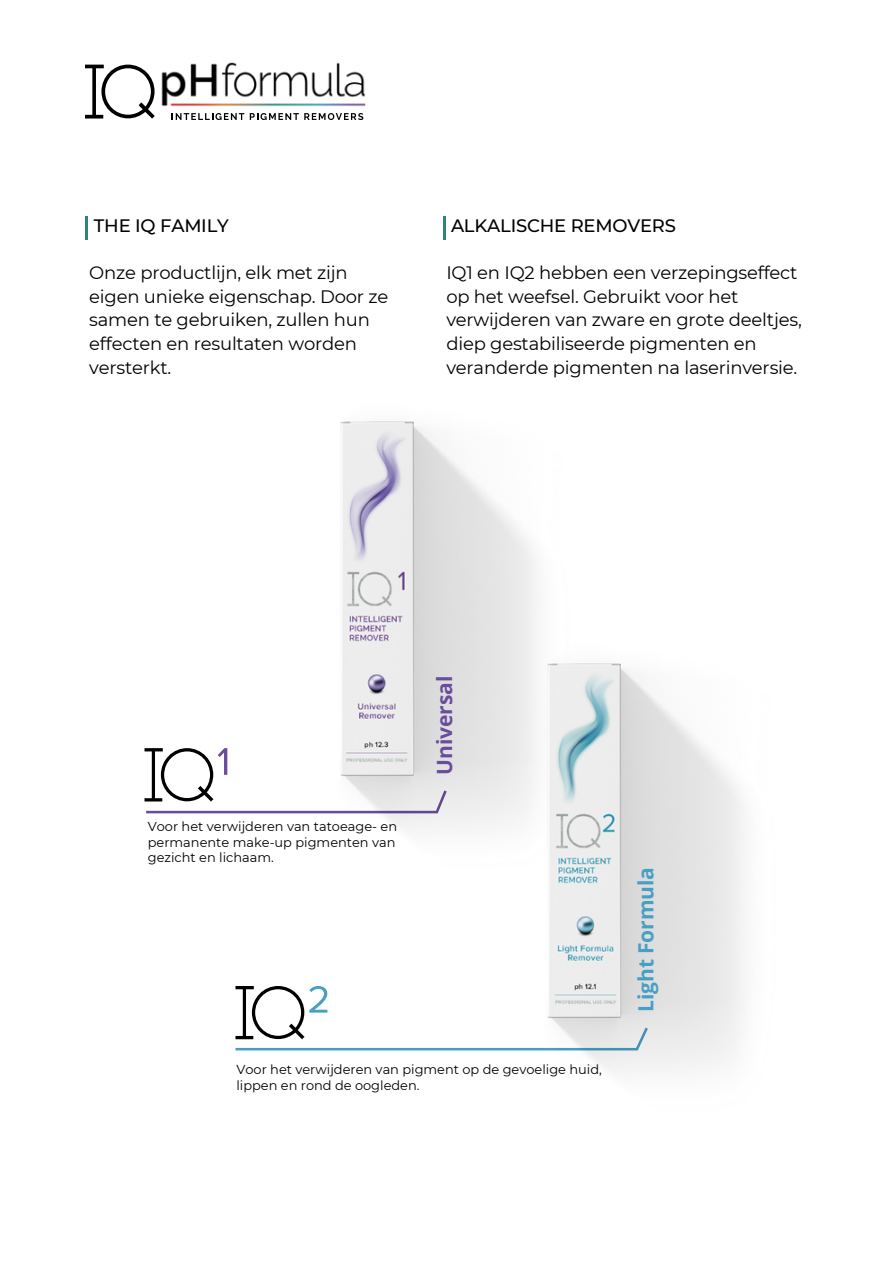
<style>
.page{position:relative;width:893px;height:1264px;background:#fff}
.page>*{position:absolute;margin:0;border:0;box-sizing:border-box;transform-origin:0 0}
.t1{font:700 21px "Open Sans";letter-spacing:-.005em;color:#479fc3}
.t2{font:700 21px "Open Sans";letter-spacing:-.005em;color:#694c9b}
.t3{font:18px/23.5px "Montserrat";letter-spacing:-.01em;color:#000}
.t4{font:500 18px "Montserrat";letter-spacing:-.01em;color:#000}
.t5{font:12.9px/15.1px "Montserrat";color:#000}
</style>
<div class="page">
<hr style="left:85px;top:216px;width:3px;height:24px;background:#30837a">
<hr style="left:443px;top:216px;width:3px;height:24px;background:#30837a">
<img style="left:144px;top:421px;width:391px;height:393px">
<svg style="left:235px;top:986px;width:79px;height:64px"></svg>
<img style="left:314px;top:564px;width:430px;height:509px">
<svg style="left:85px;top:65px;width:70px;height:54px"></svg>
<img style="left:161px;top:62px;width:205px;height:45px">
<svg style="left:172px;top:113px;width:72px;height:7px"></svg>
<svg style="left:250px;top:113px;width:113px;height:7px"></svg>
<p class="t4" style="left:94px;top:214px;width:136px">THE IQ FAMILY</p>
<p class="t3" style="left:89px;top:261px;width:300px">Onze productlijn, elk met zijn eigen unieke eigenschap. Door ze samen te gebruiken, zullen hun effecten en resultaten worden versterkt.</p>
<p class="t4" style="left:451px;top:214px;width:226px">ALKALISCHE REMOVERS</p>
<p class="t3" style="left:446px;top:261px;width:357px">IQ1 en IQ2 hebben een verzepingseffect op het weefsel. Gebruikt voor het verwijderen van zware en grote deeltjes, diep gestabiliseerde pigmenten en veranderde pigmenten na laserinversie.</p>
<p class="t5" style="left:148px;top:819px;width:251px">Voor het verwijderen van tatoeage- en permanente make-up pigmenten van gezicht en lichaam.</p>
<p class="t2" style="left:430px;top:774px;width:100px;rotate:-90deg">Universal</p>
<p class="t1" style="left:631px;top:1012px;width:146px;rotate:-90deg">Light Formula</p>
<p class="t5" style="left:236px;top:1062px;width:367px">Voor het verwijderen van pigment op de gevoelige huid, lippen en rond de oogleden.</p>
</div>
